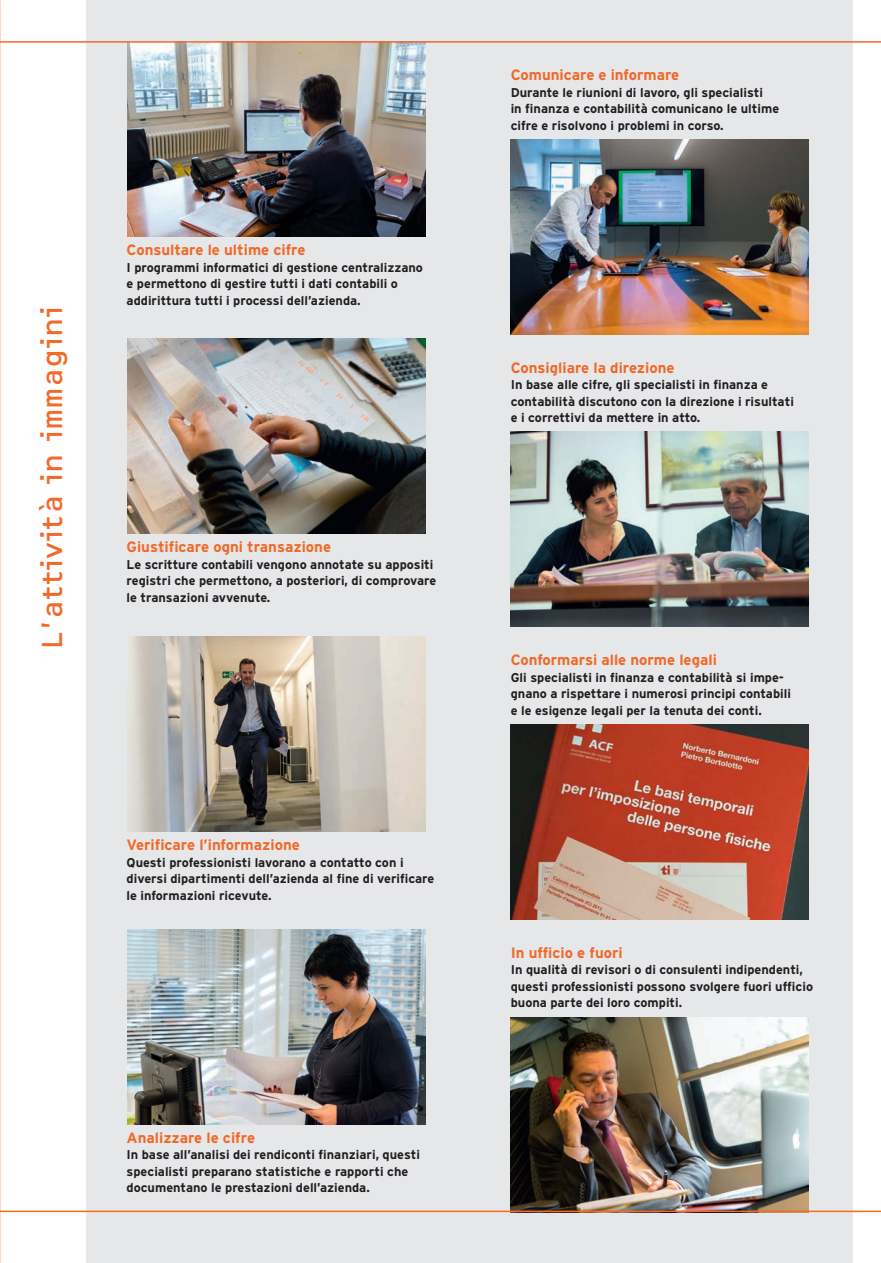
<style>
.page{position:relative;width:881px;height:1263px;background:#fff}
.page>*{position:absolute;margin:0;border:0;box-sizing:border-box;transform-origin:0 0}
.t1{font:30px "OCRF";color:#f26929}
.t2{font:700 15px "Interstate";color:#f26929}
.t3{font:700 12.75px/16.5px "Interstate";color:#231f20}
</style>
<div class="page">
<div style="left:86px;top:0;width:765px;height:1263px;background:#e6e7e9"></div>
<img style="left:128px;top:43px;width:297px;height:194px">
<img style="left:128px;top:339px;width:297px;height:195px">
<img style="left:128px;top:637px;width:297px;height:195px">
<img style="left:128px;top:929px;width:297px;height:195px">
<img style="left:510px;top:139px;width:298px;height:195px">
<img style="left:510px;top:432px;width:298px;height:195px">
<img style="left:510px;top:724px;width:298px;height:195px">
<img style="left:510px;top:1017px;width:298px;height:193px">
<hr style="left:0;top:1210px;width:880px;height:2px;background:#f26929">
<hr style="left:0;top:41px;width:880px;height:2px;background:#f26929">
<h1 class="t1" style="left:34px;top:650px;width:346px;rotate:-90deg">L’attività in immagini</h1>
<p class="t2" style="left:126px;top:242px;width:180px">Consultare le ultime cifre</p>
<p class="t3" style="left:126px;top:259px;width:298px">I programmi informatici di gestione centralizzano e permettono di gestire tutti i dati contabili o addirittura tutti i processi dell’azienda.</p>
<p class="t2" style="left:126px;top:539px;width:206px">Giustificare ogni transazione</p>
<p class="t3" style="left:126px;top:556px;width:311px">Le scritture contabili vengono annotate su appositi registri che permettono, a posteriori, di comprovare le transazioni avvenute.</p>
<p class="t2" style="left:126px;top:836px;width:175px">Verificare l’informazione</p>
<p class="t3" style="left:126px;top:854px;width:309px">Questi professionisti lavorano a contatto con i diversi dipartimenti dell’azienda al fine di verificare le informazioni ricevute.</p>
<p class="t2" style="left:126px;top:1129px;width:130px">Analizzare le cifre</p>
<p class="t3" style="left:126px;top:1146px;width:295px">In base all’analisi dei rendiconti finanziari, questi specialisti preparano statistiche e rapporti che documentano le prestazioni dell’azienda.</p>
<p class="t2" style="left:510px;top:66px;width:170px">Comunicare e informare</p>
<p class="t3" style="left:510px;top:84px;width:270px">Durante le riunioni di lavoro, gli specialisti<br>in finanza e contabilità comunicano le ultime cifre e risolvono i problemi in corso.</p>
<p class="t2" style="left:510px;top:359px;width:165px">Consigliare la direzione</p>
<p class="t3" style="left:510px;top:376px;width:284px">In base alle cifre, gli specialisti in finanza e contabilità discutono con la direzione i risultati e i correttivi da mettere in atto.</p>
<p class="t2" style="left:510px;top:651px;width:208px">Conformarsi alle norme legali</p>
<p class="t3" style="left:510px;top:669px;width:282px">Gli specialisti in finanza e contabilità si impe&shy;gnano a rispettare i numerosi principi contabili e le esigenze legali per la tenuta dei conti.</p>
<p class="t2" style="left:510px;top:944px;width:114px">In ufficio e fuori</p>
<p class="t3" style="left:510px;top:961px;width:304px">In qualità di revisori o di consulenti indipendenti, questi professionisti possono svolgere fuori ufficio buona parte dei loro compiti.</p>
</div>
